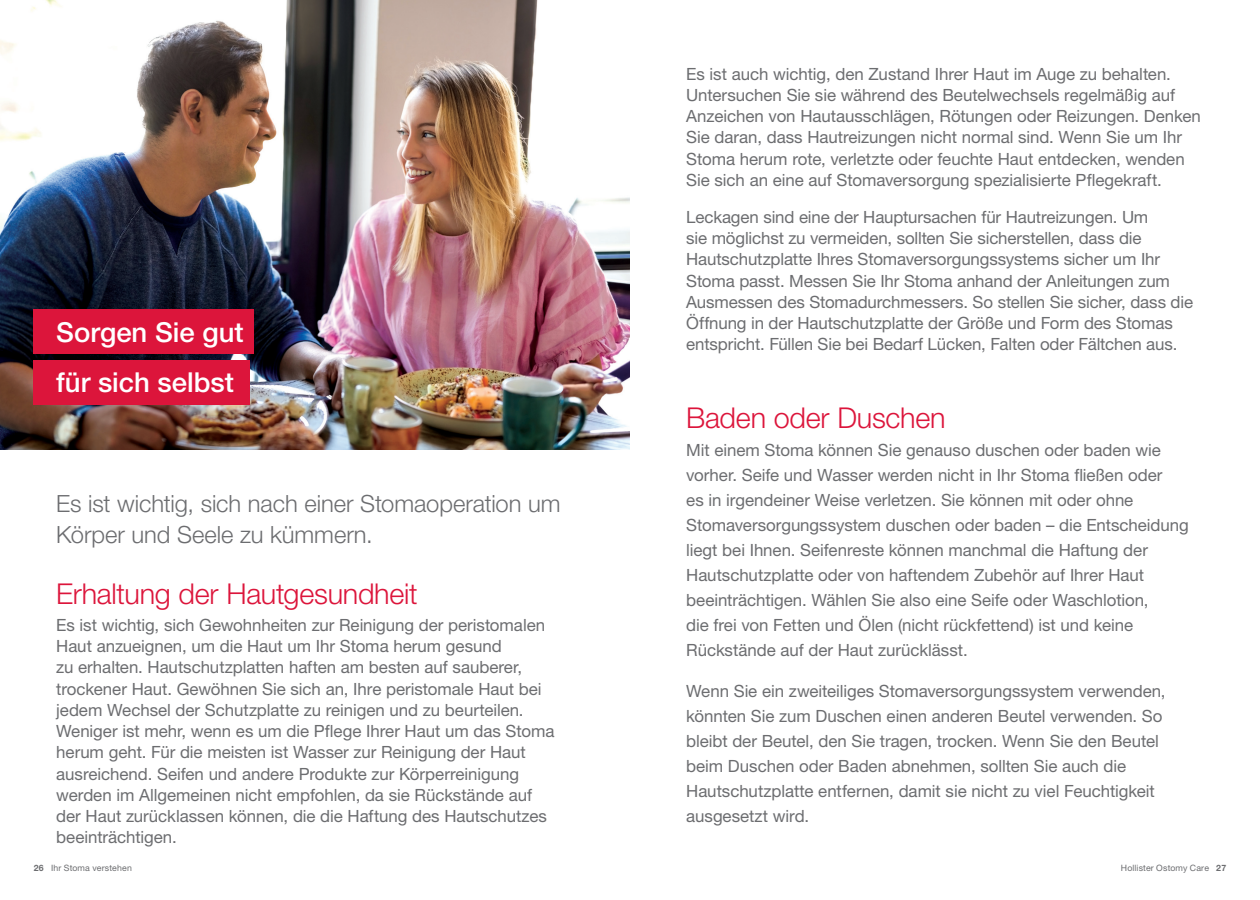
<style>
.page{position:relative;width:1260px;height:900px;background:#fff}
.page>*{position:absolute;margin:0;border:0;box-sizing:border-box;transform-origin:0 0}
.Heading_1{font:300 28.75px "Helvetica Neue LT Pro";letter-spacing:-.01em;color:#dc153b}
.t1{font:500 27.5px "Helvetica Neue LT Pro";color:#fff}
.Body{font:300 23.75px/31.2px "Helvetica Neue LT Pro";letter-spacing:-.005em;color:#6c6d70}
.Body-2{font:16.88px/21.2px "Helvetica Neue LT Pro";letter-spacing:-.005em;color:#6c6d70}
.Heading_1-2{font:16.88px/21.2px "Helvetica Neue LT Pro";letter-spacing:-.01em;color:#6c6d70}
.Body-3{font:8.75px "Helvetica Neue LT Pro";letter-spacing:.02em;color:#6c6d70}
.s1{font-weight:700}
</style>
<div class="page">
<img style="left:0;top:0;width:630px;height:450px">
<div style="left:34px;top:309px;width:220px;height:45px;background:#dc153b"></div>
<div style="left:34px;top:360px;width:216px;height:45px;background:#dc153b"></div>
<p class="t1" style="left:56px;top:315px;width:189px">Sorgen Sie gut</p>
<p class="t1" style="left:56px;top:366px;width:179px">für sich selbst</p>
<p class="Body" style="left:56px;top:487px;width:506px">Es ist wichtig, sich nach einer Stomaoperation um<br>Körper und Seele zu kümmern.</p>
<p class="Heading_1" style="left:56px;top:576px;width:363px">Erhaltung der Hautgesundheit</p>
<p class="Body-2" style="left:56px;top:614px;width:500px">Es ist wichtig, sich Gewohnheiten zur Reinigung der peristomalen Haut anzueignen, um die Haut um Ihr Stoma herum gesund<br>zu erhalten. Hautschutzplatten haften am besten auf sauberer, trockener Haut. Gewöhnen Sie sich an, Ihre peristomale Haut bei jedem Wechsel der Schutzplatte zu reinigen und zu beurteilen.<br>Weniger ist mehr, wenn es um die Pflege Ihrer Haut um das Stoma herum geht. Für die meisten ist Wasser zur Reinigung der Haut ausreichend. Seifen und andere Produkte zur Körperreinigung werden im Allgemeinen nicht empfohlen, da sie Rückstände auf der Haut zurücklassen können, die die Haftung des Hautschutzes beeinträchtigen.</p>
<p class="Body-2" style="left:686px;top:63px;width:516px">Es ist auch wichtig, den Zustand Ihrer Haut im Auge zu behalten.<br>Untersuchen Sie sie während des Beutelwechsels regelmäßig auf Anzeichen von Hautausschlägen, Rötungen oder Reizungen. Denken Sie daran, dass Hautreizungen nicht normal sind. Wenn Sie um Ihr Stoma herum rote, verletzte oder feuchte Haut entdecken, wenden Sie sich an eine auf Stomaversorgung spezialisierte Pflegekraft.</p>
<p class="Heading_1-2" style="left:686px;top:206px;width:508px">Leckagen sind eine der Hauptursachen für Hautreizungen. Um<br>sie möglichst zu vermeiden, sollten Sie sicherstellen, dass die Hautschutzplatte Ihres Stomaversorgungssystems sicher um Ihr Stoma passt. Messen Sie Ihr Stoma anhand der Anleitungen zum Ausmessen des Stomadurchmessers. So stellen Sie sicher, dass die Öffnung in der Hautschutzplatte der Größe und Form des Stomas entspricht. Füllen Sie bei Bedarf Lücken, Falten oder Fältchen aus.</p>
<p class="Heading_1" style="left:686px;top:400px;width:261px">Baden oder Duschen</p>
<p class="Body-2" style="left:686px;top:438px;width:504px;line-height:25px">Mit einem Stoma können Sie genauso duschen oder baden wie vorher. Seife und Wasser werden nicht in Ihr Stoma fließen oder<br>es in irgendeiner Weise verletzen. Sie können mit oder ohne Stomaversorgungssystem duschen oder baden – die Entscheidung liegt bei Ihnen. Seifenreste können manchmal die Haftung der Hautschutzplatte oder von haftendem Zubehör auf Ihrer Haut beeinträchtigen. Wählen Sie also eine Seife oder Waschlotion,<br>die frei von Fetten und Ölen (nicht rückfettend) ist und keine Rückstände auf der Haut zurücklässt.</p>
<p class="Body-2" style="left:686px;top:678px;width:481px;line-height:25px">Wenn Sie ein zweiteiliges Stomaversorgungssystem verwenden, könnten Sie zum Duschen einen anderen Beutel verwenden. So bleibt der Beutel, den Sie tragen, trocken. Wenn Sie den Beutel beim Duschen oder Baden abnehmen, sollten Sie auch die Hautschutzplatte entfernen, damit sie nicht zu viel Feuchtigkeit ausgesetzt wird.</p>
<p class="Body-3" style="left:34px;top:863px;width:100px"><span class="s1">26</span> Ihr Stoma verstehen</p>
<p class="Body-3" style="left:1121px;top:863px;width:107px">Hollister Ostomy Care <span class="s1">27</span></p>
</div>
